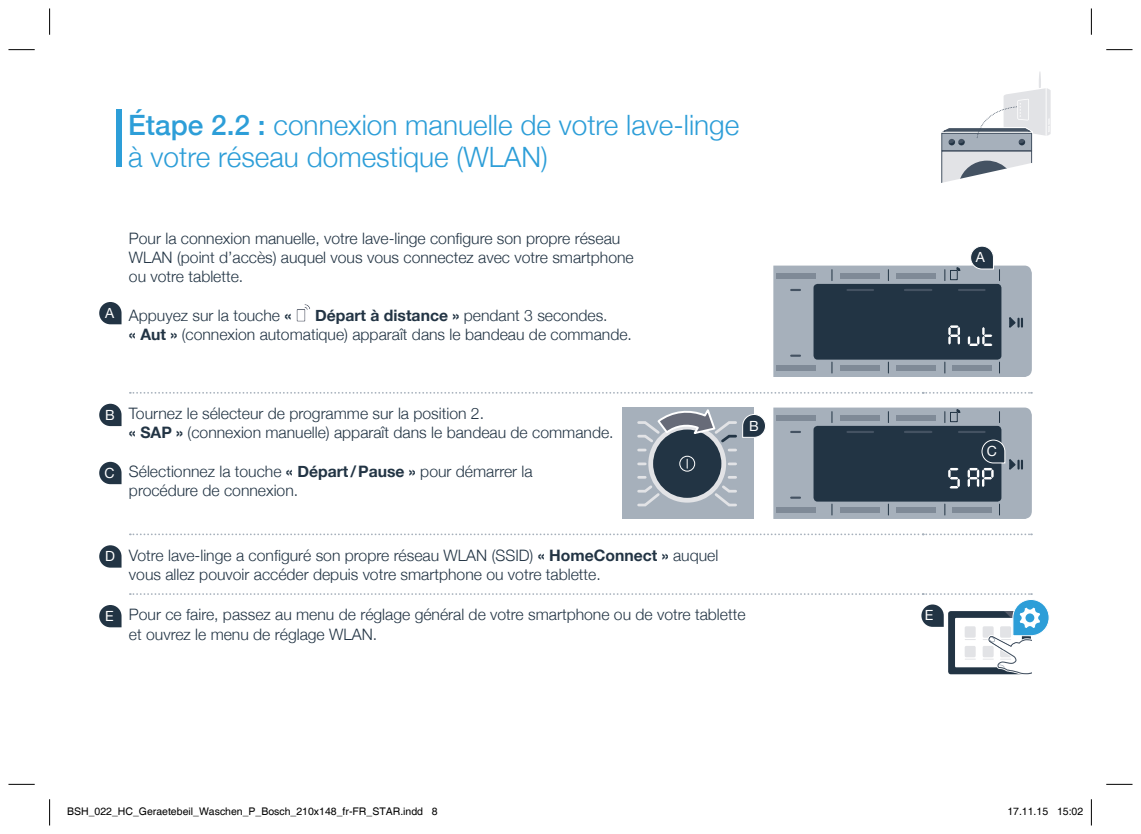
<style>
.page{position:relative;width:1141px;height:834px;background:#fff}
.page>*{position:absolute;margin:0;border:0;box-sizing:border-box;transform-origin:0 0}
.t1{font:300 28px/31.5px "Helvetica Neue";color:#2d9ed8}
.t2{font:300 15.75px/19.2px "Helvetica Neue";color:#223444}
.t3{font:14px "Helvetica Neue";color:#fff}
.t4{font:10.5px "Helvetica";color:#000}
.s1{font-weight:500}
.s2{font-weight:700}
.s3{font-weight:400;font-size:14px;color:#fff}
</style>
<div class="page">
<svg style="left:941px;top:72px;width:110px;height:111px"></svg>
<div style="left:622px;top:407px;width:132px;height:112px;background:#a6b0bb"></div>
<svg style="left:648px;top:424px;width:78px;height:78px"></svg>
<div style="left:653px;top:429px;width:68px;height:68px;background:#223444;border-radius:50%"></div>
<div style="left:679px;top:455px;width:16px;height:16px;border:1px solid #fff;border-radius:50%"></div>
<svg style="left:729px;top:462px;width:7px;height:3px"></svg>
<svg style="left:712px;top:476px;width:25px;height:31px"></svg>
<svg style="left:639px;top:462px;width:6px;height:3px"></svg>
<svg style="left:637px;top:476px;width:25px;height:31px"></svg>
<svg style="left:130px;top:392px;width:902px;height:1px"></svg>
<svg style="left:130px;top:533px;width:902px;height:2px"></svg>
<svg style="left:130px;top:593px;width:919px;height:82px"></svg>
<svg style="left:99px;top:302px;width:23px;height:22px"></svg>
<img style="left:296px;top:304px;width:14px;height:18px">
<svg style="left:99px;top:403px;width:23px;height:23px"></svg>
<svg style="left:99px;top:461px;width:23px;height:23px"></svg>
<svg style="left:99px;top:545px;width:23px;height:22px"></svg>
<svg style="left:99px;top:605px;width:23px;height:22px"></svg>
<div style="left:117px;top:109px;width:5px;height:57px;background:#2d9ed8"></div>
<svg style="left:773px;top:407px;width:259px;height:112px;background:#667481"></svg>
<svg style="left:637px;top:409px;width:129px;height:42px"></svg>
<svg style="left:773px;top:246px;width:259px;height:131px;background:#788490"></svg>
<svg style="left:8px;top:49px;width:27px;height:1px"></svg>
<svg style="left:1106px;top:49px;width:26px;height:1px"></svg>
<svg style="left:8px;top:783px;width:27px;height:1px"></svg>
<svg style="left:1106px;top:783px;width:26px;height:1px"></svg>
<svg style="left:49px;top:8px;width:1px;height:27px"></svg>
<svg style="left:49px;top:799px;width:1px;height:26px"></svg>
<svg style="left:1091px;top:8px;width:1px;height:27px"></svg>
<svg style="left:1091px;top:799px;width:1px;height:26px"></svg>
<h1 class="t1" style="left:128px;top:108px;width:613px"><span class="s1">Étape 2.2 :</span> connexion manuelle de votre lave-linge à votre réseau domestique (WLAN)</h1>
<p class="t2" style="left:129px;top:227px;width:506px">Pour la connexion manuelle, votre lave-linge configure son propre réseau<br>WLAN (point d’accès) auquel vous vous connectez avec votre smartphone ou votre tablette.</p>
<p class="t2" style="left:105px;top:305px;width:188px"><sup>A</sup> Appuyez sur la touche <span class="s2">«</span></p>
<p class="t2" style="left:129px;top:305px;width:504px;text-indent:186px"><span class="s2">Départ à distance »</span> pendant 3 secondes.<br><span class="s2">« Aut »</span> (connexion automatique) apparaît dans le bandeau de commande.</p>
<p class="t2" style="left:129px;top:403px;width:486px;text-indent:-24px"><span class="s3">B</span> Tournez le sélecteur de programme sur la position 2.<br><span class="s2">« SAP »</span> (connexion manuelle) apparaît dans le bandeau de commande.</p>
<p class="t2" style="left:129px;top:461px;width:405px;text-indent:-25px"><span class="s3">C</span> Sélectionnez la touche <span class="s2">« Départ/Pause »</span> pour démarrer la procédure de connexion.</p>
<p class="t3" style="left:749px;top:416px;width:11px">B</p>
<p class="t2" style="left:129px;top:544px;width:591px;text-indent:-24px"><span class="s3">D</span> Votre lave-linge a configuré son propre réseau WLAN (SSID) <span class="s2">« HomeConnect »</span> auquel vous allez pouvoir accéder depuis votre smartphone ou votre tablette.</p>
<p class="t2" style="left:129px;top:604px;width:618px;text-indent:-24px"><span class="s3">E</span> Pour ce faire, passez au menu de réglage général de votre smartphone ou de votre tablette et ouvrez le menu de réglage WLAN.</p>
<p class="t3" style="left:976px;top:247px;width:11px">A</p>
<p class="t3" style="left:987px;top:441px;width:12px">C</p>
<p class="t3" style="left:925px;top:605px;width:10px">E</p>
<p class="t4" style="left:67px;top:805px;width:372px">BSH_022_HC_Geraetebeil_Waschen_P_Bosch_210x148_fr-FR_STAR.indd 8</p>
<p class="t4" style="left:1007px;top:805px;width:77px">17.11.15 15:02</p>
</div>
